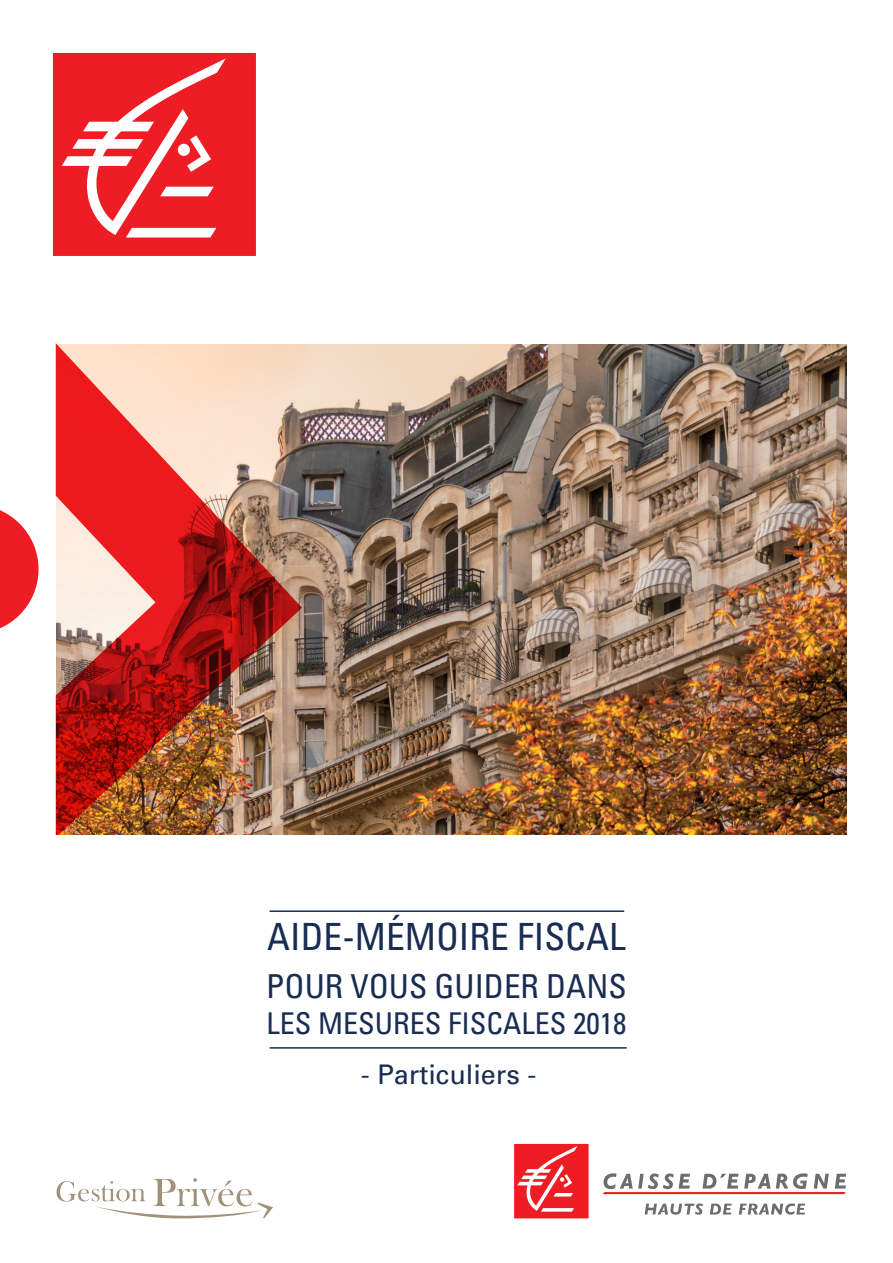
<style>
.page{position:relative;width:893px;height:1263px;background:#fff}
.page>*{position:absolute;margin:0;border:0;box-sizing:border-box;transform-origin:0 0}
.t1{font:condensed 37.5px "Univers";color:#192d53}
.t2{font:condensed 33px "Univers";color:#192d53}
.t3{font:condensed 30px "Univers";color:#192d53}
.t4{font:27px "Univers";color:#192d53}
</style>
<div class="page">
<svg style="left:53px;top:53px;width:203px;height:203px"></svg>
<img style="left:302px;top:344px;width:544px;height:491px">
<img style="left:56px;top:343px;width:246px;height:492px">
<svg style="left:0;top:510px;width:39px;height:119px"></svg>
<div style="left:514px;top:1144px;width:75px;height:74px;background:#ee1d23"></div>
<svg style="left:517px;top:1146px;width:60px;height:66px"></svg>
<svg style="left:603px;top:1173px;width:243px;height:21px"></svg>
<svg style="left:645px;top:1203px;width:58px;height:12px"></svg>
<svg style="left:710px;top:1203px;width:22px;height:11px"></svg>
<svg style="left:739px;top:1203px;width:66px;height:12px"></svg>
<hr style="left:270px;top:1047px;width:357px;height:2px;background:#192d53">
<hr style="left:270px;top:910px;width:354px;height:2px;background:#192d53">
<svg style="left:57px;top:1178px;width:216px;height:40px"></svg>
<p class="t1" style="left:267px;top:913px;width:360px">AIDE-MÉMOIRE FISCAL</p>
<p class="t2" style="left:266px;top:966px;width:362px">POUR VOUS GUIDER DANS</p>
<p class="t3" style="left:266px;top:1005px;width:361px">LES MESURES FISCALES 2018</p>
<p class="t4" style="left:361px;top:1057px;width:177px">- Particuliers -</p>
</div>
